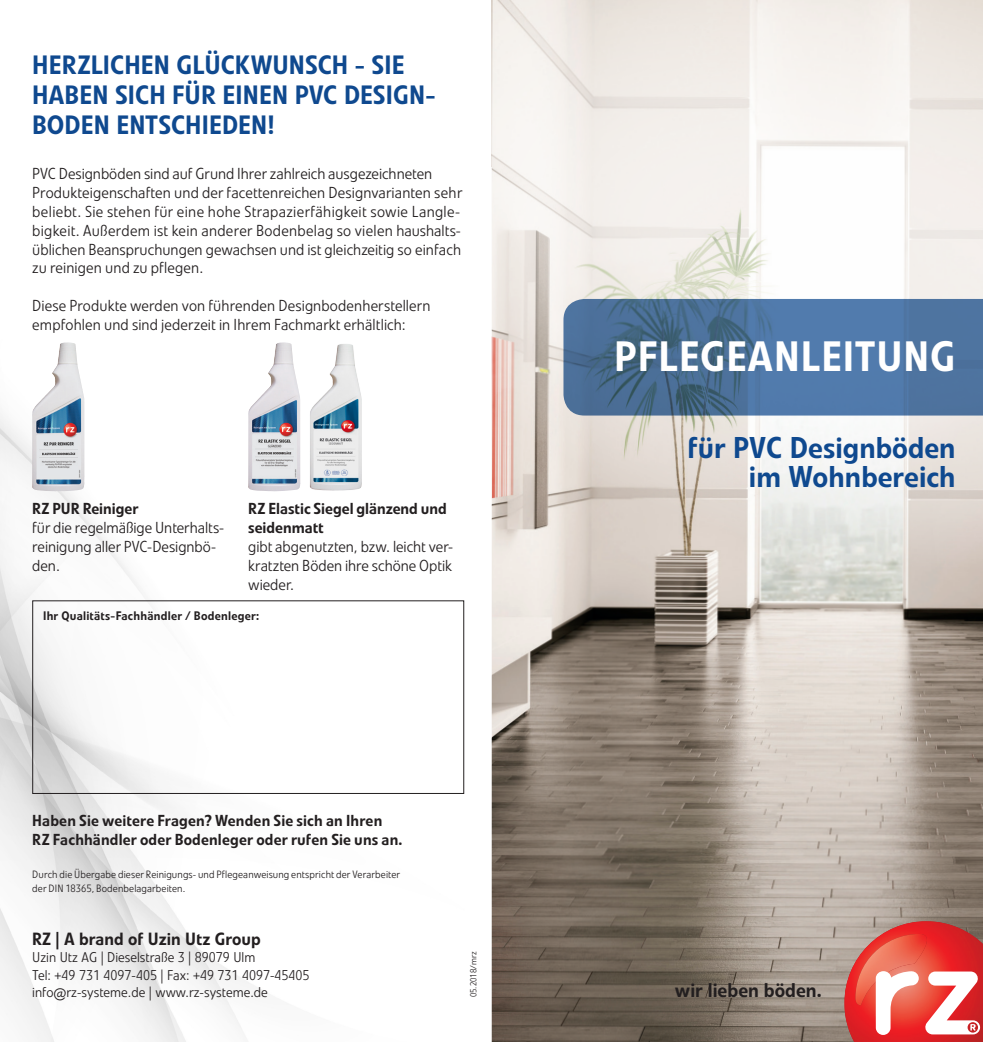
<style>
.page{position:relative;width:983px;height:1042px;background:#fff}
.page>*{position:absolute;margin:0;border:0;box-sizing:border-box;transform-origin:0 0}
.t1{font:500 42px "Linotype Veto";letter-spacing:.02em;color:#fff}
.t2{font:500 29.75px "Linotype Veto";color:#0f498f}
.t3{font:500 26.25px/29.8px "Linotype Veto";letter-spacing:.005em;color:#0f498f}
.Unbenanntes_Format_1{font:500 19.6px "Linotype Veto";color:#231f20}
.t4{font:500 17.5px "Linotype Veto";color:#231f20}
.Fliesstext{font:300 15.75px/18.9px "Linotype Veto";letter-spacing:.005em;color:#231f20}
.Fliesstext-2{font:500 15.75px/18.9px "Linotype Veto";letter-spacing:.005em;color:#231f20}
.t5{font:300 14px "Linotype Veto";color:#231f20}
.t6{font:500 12.25px "Linotype Veto";letter-spacing:.02em;color:#231f20}
.t7{font:300 10.5px/14px "Linotype Veto";letter-spacing:.01em;color:#231f20}
.t8{font:300 8.75px "Linotype Veto";color:#231f20}
</style>
<div class="page">
<img style="left:491px;top:618px;width:491px;height:424px">
<svg style="left:491px;top:0;width:491px;height:618px"></svg>
<svg style="left:563px;top:299px;width:419px;height:116px;background:#4c729c"></svg>
<img style="left:0;top:342px;width:465px;height:700px">
<svg style="left:844px;top:921px;width:138px;height:121px"></svg>
<div style="left:32px;top:600px;width:432px;height:194px;border:1px solid #231f20"></div>
<img style="left:52px;top:342px;width:16px;height:33px">
<img style="left:247px;top:342px;width:53px;height:150px">
<img style="left:309px;top:342px;width:52px;height:149px">
<p class="t3" style="left:32px;top:51px;width:373px">HERZLICHEN GLÜCKWUNSCH - SIE</p>
<p class="t3" style="left:32px;top:81px;width:405px">HABEN SICH FÜR EINEN PVC DESIGN-<br>BODEN ENTSCHIEDEN!</p>
<p class="Fliesstext" style="left:32px;top:164px;width:431px">PVC Designböden sind auf Grund Ihrer zahlreich ausgezeichneten Produkteigenschaften und der facettenreichen Designvarianten sehr beliebt. Sie stehen für eine hohe Strapazierfähigkeit sowie Langle&shy;bigkeit. Außerdem ist kein anderer Bodenbelag so vielen haushalts&shy;üblichen Beanspruchungen gewachsen und ist gleichzeitig so einfach zu reinigen und zu pflegen.</p>
<p class="Fliesstext" style="left:32px;top:296px;width:400px">Diese Produkte werden von führenden Designbodenherstellern empfohlen und sind jederzeit in Ihrem Fachmarkt erhältlich:</p>
<p class="Fliesstext-2" style="left:32px;top:499px;width:108px">RZ PUR Reiniger</p>
<p class="Fliesstext" style="left:32px;top:518px;width:193px">für die regelmäßige Unterhalts&shy;reinigung aller PVC-Designbö&shy;den.</p>
<p class="Fliesstext-2" style="left:248px;top:499px;width:200px">RZ Elastic Siegel glänzend und seidenmatt</p>
<p class="Fliesstext" style="left:248px;top:537px;width:206px;text-align:justify">gibt abgenutzten, bzw. leicht ver&shy;kratzten Böden ihre schöne Optik wieder.</p>
<p class="t6" style="left:43px;top:609px;width:218px">Ihr Qualitäts-Fachhändler / Bodenleger:</p>
<p class="Fliesstext-2" style="left:32px;top:811px;width:372px">Haben Sie weitere Fragen? Wenden Sie sich an Ihren<br>RZ Fachhändler oder Bodenleger oder rufen Sie uns an.</p>
<p class="t7" style="left:32px;top:867px;width:369px">Durch die Übergabe dieser Reinigungs- und Pflegeanweisung entspricht der Verarbeiter der DIN 18365, Bodenbelagarbeiten.</p>
<p class="t4" style="left:32px;top:928px;width:230px">RZ | A brand of Uzin Utz Group</p>
<p class="t5" style="left:32px;top:949px;width:225px">Uzin Utz AG | Dieselstraße 3 | 89079 Ulm</p>
<p class="t5" style="left:32px;top:967px;width:279px">Tel: +49 731 4097-405 | Fax: +49 731 4097-45405</p>
<p class="t5" style="left:32px;top:984px;width:237px">info@rz-systeme.de | www.rz-systeme.de</p>
<p class="t8" style="left:468px;top:997px;width:47px;rotate:-90deg">05.2018/mrz</p>
<p class="t1" style="left:614px;top:331px;width:343px">PFLEGEANLEITUNG</p>
<p class="t2" style="left:687px;top:429px;width:269px">für PVC Designböden</p>
<p class="t2" style="left:748px;top:459px;width:208px">im Wohnbereich</p>
<p class="Unbenanntes_Format_1" style="left:674px;top:978px;width:148px">wir lieben böden.</p>
</div>
